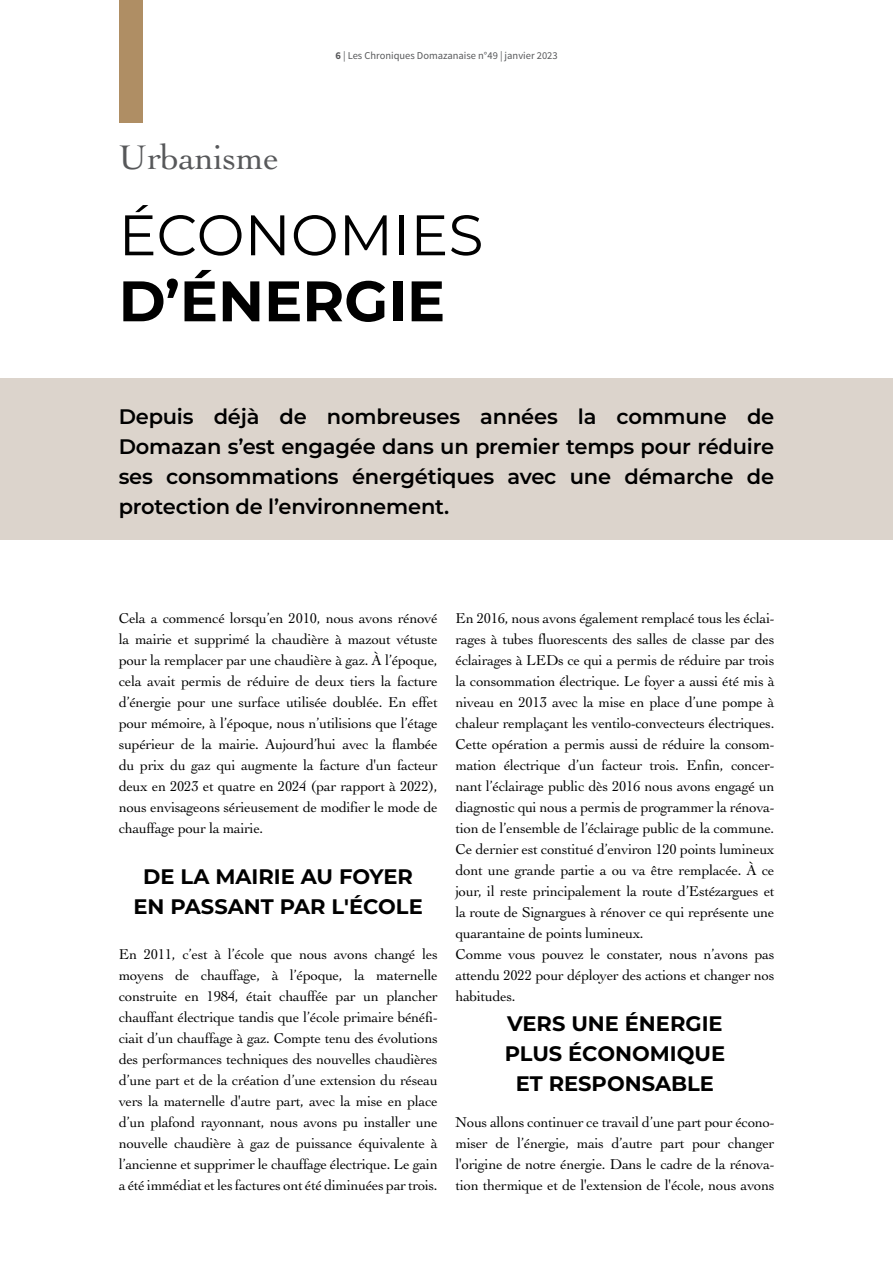
<style>
.page{position:relative;width:893px;height:1263px;background:#fff}
.page>*{position:absolute;margin:0;border:0;box-sizing:border-box;transform-origin:0 0}
.t1{font:57px "Montserrat";color:#000}
.t2{font:700 57px "Montserrat";color:#000}
.t3{font:36px "Engraver Oldsty 205 BT";color:#57585a}
.t4{font:600 21px/30px "Montserrat";letter-spacing:-.01em;color:#000;text-align:justify}
.t5{font:700 21px/30px "Montserrat";color:#000;text-align:center}
.t6{font:15px/21px "Engraver Oldsty 205 BT";letter-spacing:-.01em;color:#000;text-align:justify}
.t7{font:10.5px "Source Sans Pro";color:#57585a}
.s1{font-weight:700}
</style>
<div class="page">
<div style="left:0;top:378px;width:893px;height:162px;background:#dcd4cc"></div>
<div style="left:119px;top:0;width:23px;height:123px;background:#af8e64"></div>
<p class="t7" style="left:335px;top:49px;width:224px"><span class="s1">6</span> | Les Chroniques Domazanaise n°49 | janvier 2023</p>
<h2 class="t3" style="left:119px;top:136px;width:161px">Urbanisme</h2>
<h1 class="t1" style="left:119px;top:196px;width:366px">ÉCONOMIES</h1>
<h1 class="t2" style="left:119px;top:260px;width:328px">D’ÉNERGIE</h1>
<h3 class="t4" style="left:119px;top:401px;width:657px">Depuis déjà de nombreuses années la commune de Domazan s’est engagée dans un premier temps pour réduire ses consommations énergétiques avec une démarche de protection de l’environnement.</h3>
<p class="t6" style="left:119px;top:607px;width:320px">Cela a commencé lorsqu’en 2010, nous avons rénové la mairie et supprimé la chaudière à mazout vétuste pour la remplacer par une chaudière à gaz. À l’époque, cela avait permis de réduire de deux tiers la facture d’énergie pour une surface utilisée doublée. En effet pour mémoire, à l’époque, nous n’utilisions que l’étage supérieur de la mairie. Aujourd’hui avec la flambée du prix du gaz qui augmente la facture d'un facteur deux en 2023 et quatre en 2024 (par rapport à 2022), nous envisageons sérieusement de modifier le mode de chauffage pour la mairie.</p>
<h3 class="t5" style="left:133px;top:860px;width:291px">DE LA MAIRIE AU FOYER<br>EN PASSANT PAR L'ÉCOLE</h3>
<p class="t6" style="left:119px;top:943px;width:320px">En 2011, c’est à l’école que nous avons changé les moyens de chauffage, à l’époque, la maternelle construite en 1984, était chauffée par un plancher chauffant électrique tandis que l’école primaire bénéfi&shy;ciait d’un chauffage à gaz. Compte tenu des évolutions des performances techniques des nouvelles chaudières d’une part et de la création d’une extension du réseau vers la maternelle d'autre part, avec la mise en place d’un plafond rayonnant, nous avons pu installer une nouvelle chaudière à gaz de puissance équivalente à l’ancienne et supprimer le chauffage électrique. Le gain a été immédiat et les factures ont été diminuées par trois.</p>
<p class="t6" style="left:455px;top:607px;width:320px;text-align:left">En 2016, nous avons également remplacé tous les éclai&shy;rages à tubes fluorescents des salles de classe par des éclairages à LEDs ce qui a permis de réduire par trois la consommation électrique. Le foyer a aussi été mis à niveau en 2013 avec la mise en place d’une pompe à chaleur remplaçant les ventilo-convecteurs électriques.<br>Cette opération a permis aussi de réduire la consom&shy;mation électrique d’un facteur trois. Enfin, concer&shy;nant l’éclairage public dès 2016 nous avons engagé un diagnostic qui nous a permis de programmer la rénova&shy;tion de l’ensemble de l’éclairage public de la commune.<br>Ce dernier est constitué d’environ 120 points lumineux dont une grande partie a ou va être remplacée. À ce jour, il reste principalement la route d’Estézargues et la route de Signargues à rénover ce qui représente une quarantaine de points lumineux.<br>Comme vous pouvez le constater, nous n’avons pas attendu 2022 pour déployer des actions et changer nos habitudes.</p>
<h3 class="t5" style="left:505px;top:1007px;width:222px">VERS UNE ÉNERGIE<br>PLUS ÉCONOMIQUE<br>ET RESPONSABLE</h3>
<p class="t6" style="left:455px;top:1111px;width:320px">Nous allons continuer ce travail d’une part pour écono&shy;miser de l’énergie, mais d’autre part pour changer l'origine de notre énergie. Dans le cadre de la rénova&shy;tion thermique et de l'extension de l'école, nous avons</p>
</div>
